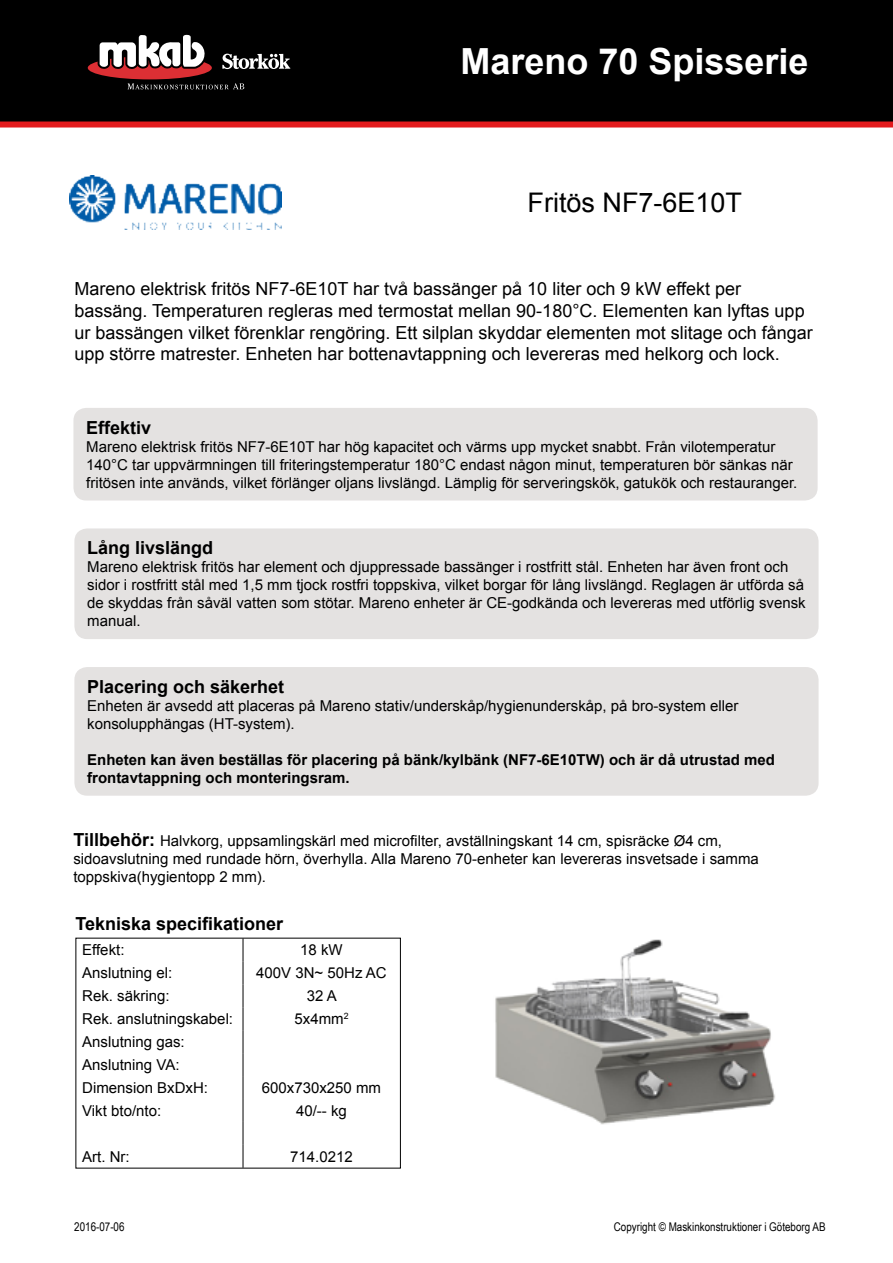
<style>
.page{position:relative;width:893px;height:1263px;background:#fff}
.page>*{position:absolute;margin:0;border:0;box-sizing:border-box;transform-origin:0 0}
.t1{font:700 36px "Arial";color:#fff}
.t2{font:27px "Arial";color:#000}
.t3{font:18px/21.6px "Arial";color:#000}
.t4{font:700 18px "Arial";color:#000}
.t5{font:15px/18px "Arial";color:#000}
.t6{font:700 15px/18px "Arial";color:#000}
.t7{font:12px "Arial Narrow";color:#000}
.s1{font-weight:700;font-size:18px}
</style>
<div class="page">
<img style="left:69px;top:175px;width:213px;height:55px">
<div style="left:0;top:0;width:893px;height:123px;background:#000"></div>
<svg style="left:128px;top:83px;width:116px;height:6px"></svg>
<svg style="left:222px;top:54px;width:68px;height:15px"></svg>
<div style="left:88px;top:56px;width:124px;height:23px;background:#dc2f34;border-radius:50%"></div>
<svg style="left:98px;top:34px;width:110px;height:35px"></svg>
<div style="left:0;top:122px;width:893px;height:6px;background:#e31b1d"></div>
<div style="left:73px;top:408px;width:745px;height:92px;background:#e4e2e1;border-radius:13px"></div>
<div style="left:74px;top:528px;width:745px;height:111px;background:#e4e2e1;border-radius:13px"></div>
<div style="left:74px;top:667px;width:745px;height:129px;background:#e4e2e1;border-radius:13px"></div>
<img style="left:495px;top:939px;width:280px;height:186px">
<svg style="left:243px;top:940px;width:1px;height:226px"></svg>
<h1 class="t1" style="left:460px;top:38px;width:350px">Mareno 70 Spisserie</h1>
<h2 class="t2" style="left:527px;top:185px;width:216px">Fritös NF7-6E10T</h2>
<p class="t3" style="left:74px;top:278px;width:740px">Mareno elektrisk fritös NF7-6E10T har två bassänger på 10 liter och 9 kW effekt per bassäng. Temperaturen regleras med termostat mellan 90-180°C. Elementen kan lyftas upp ur bassängen vilket förenklar rengöring. Ett silplan skyddar elementen mot slitage och fångar upp större matrester. Enheten har bottenavtappning och levereras med helkorg och lock.</p>
<p class="t4" style="left:86px;top:415px;width:67px">Effektiv</p>
<p class="t5" style="left:86px;top:438px;width:713px">Mareno elektrisk fritös NF7-6E10T har hög kapacitet och värms upp mycket snabbt. Från vilotemperatur<br>140°C tar uppvärmningen till friteringstemperatur 180°C endast någon minut, temperaturen bör sänkas när fritösen inte används, vilket förlänger oljans livslängd. Lämplig för serveringskök, gatukök och restauranger.</p>
<p class="t4" style="left:87px;top:536px;width:128px">Lång livslängd</p>
<p class="t5" style="left:87px;top:558px;width:720px">Mareno elektrisk fritös har element och djuppressade bassänger i rostfritt stål. Enheten har även front och sidor i rostfritt stål med 1,5 mm tjock rostfri toppskiva, vilket borgar för lång livslängd. Reglagen är utförda så de skyddas från såväl vatten som stötar. Mareno enheter är CE-godkända och levereras med utförlig svensk manual.</p>
<p class="t4" style="left:87px;top:675px;width:199px">Placering och säkerhet</p>
<p class="t5" style="left:87px;top:697px;width:653px">Enheten är avsedd att placeras på Mareno stativ/underskåp/hygienunderskåp, på bro-system eller konsolupphängas (HT-system).</p>
<p class="t6" style="left:87px;top:751px;width:689px">Enheten kan även beställas för placering på bänk/kylbänk (NF7-6E10TW) och är då utrustad med frontavtappning och monteringsram.</p>
<p class="t5" style="left:73px;top:832px;width:687px"><span class="s1">Tillbehör:</span> Halvkorg, uppsamlingskärl med microfilter, avställningskant 14 cm, spisräcke Ø4 cm, sidoavslutning med rundade hörn, överhylla. Alla Mareno 70-enheter kan levereras insvetsade i samma toppskiva(hygientopp 2 mm).</p>
<p class="t4" style="left:75px;top:912px;width:209px">Tekniska specifikationer</p>
<p class="t5" style="left:82px;top:941px;width:44px">Effekt:</p>
<p class="t5" style="left:300px;top:941px;width:44px">18 kW</p>
<p class="t5" style="left:82px;top:964px;width:92px">Anslutning el:</p>
<p class="t5" style="left:256px;top:964px;width:132px">400V 3N~ 50Hz AC</p>
<p class="t5" style="left:82px;top:987px;width:89px">Rek. säkring:</p>
<p class="t5" style="left:307px;top:987px;width:32px">32 A</p>
<p class="t5" style="left:82px;top:1010px;width:152px">Rek. anslutningskabel:</p>
<p class="t5" style="left:294px;top:1010px;width:56px">5x4mm<sup>2</sup></p>
<p class="t5" style="left:82px;top:1030px;width:127px;line-height:23px">Anslutning gas:<br>Anslutning VA:<br>Dimension BxDxH:</p>
<p class="t5" style="left:262px;top:1079px;width:121px">600x730x250 mm</p>
<p class="t5" style="left:82px;top:1102px;width:80px">Vikt bto/nto:</p>
<p class="t5" style="left:296px;top:1102px;width:52px">40/-- kg</p>
<p class="t5" style="left:82px;top:1147px;width:49px">Art. Nr:</p>
<p class="t5" style="left:290px;top:1147px;width:64px">714.0212</p>
<p class="t7" style="left:74px;top:1218px;width:52px">2016-07-06</p>
<p class="t7" style="left:614px;top:1218px;width:213px">Copyright © Maskinkonstruktioner i Göteborg AB</p>
</div>
